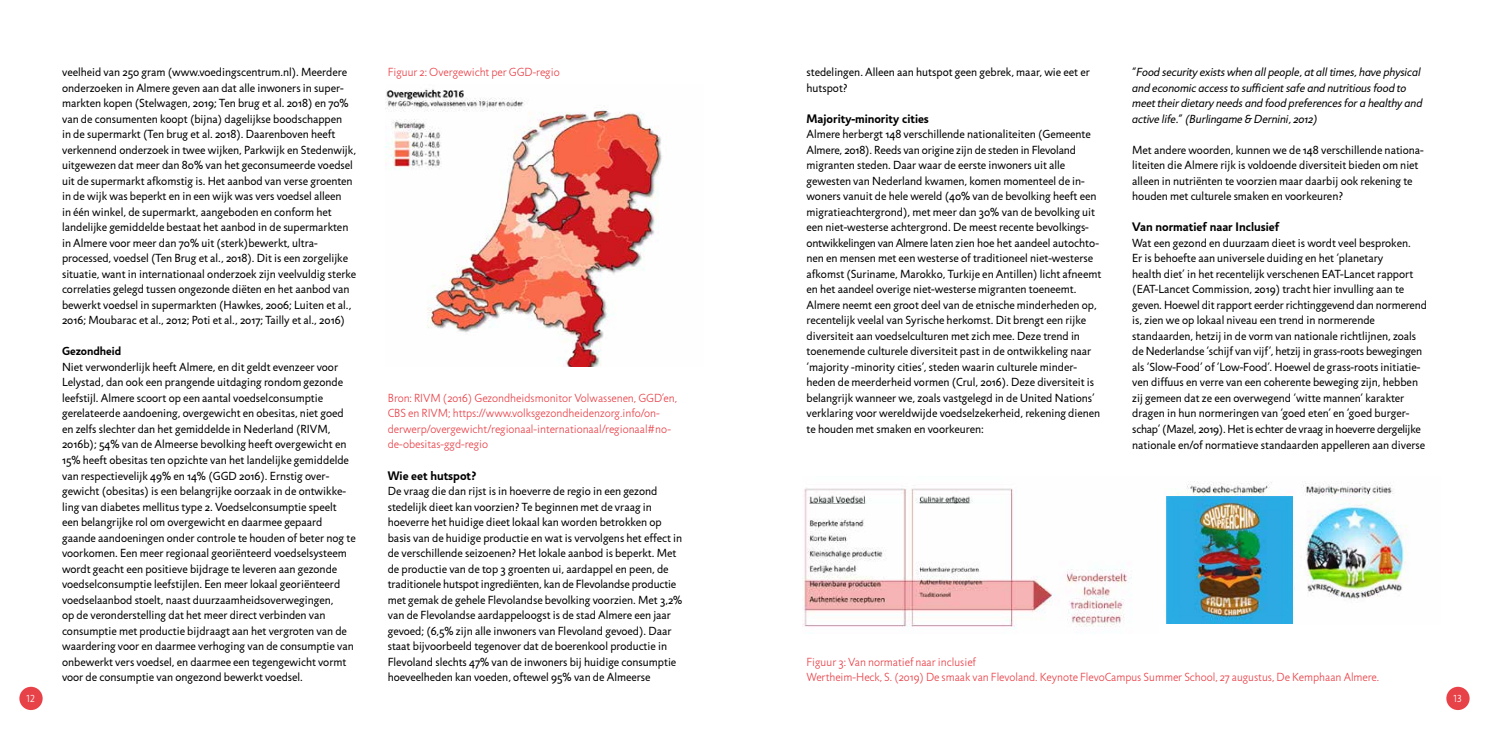
<style>
.page{position:relative;width:1489px;height:745px;background:#fff}
.page>*{position:absolute;margin:0;border:0;box-sizing:border-box;transform-origin:0 0}
.t1{font:700 12.5px "Jigsaw";color:#000}
.t2{font:11.88px/15.5px "Jigsaw";color:#000}
.t3{font:300 11.88px/15.5px "Jigsaw";color:#e84249}
.t4{font:italic 11.88px/15.5px "Jigsaw";color:#000}
.t5{font:700 11.88px "Jigsaw";color:#000}
.t6{font:300 10.25px "Jigsaw";color:#fff}
</style>
<div class="page">
<div style="left:19px;top:686px;width:24px;height:23px;background:#e84249;border-radius:50%"></div>
<div style="left:1446px;top:686px;width:23px;height:23px;background:#e84249;border-radius:50%"></div>
<img style="left:386px;top:89px;width:276px;height:277px">
<img style="left:802px;top:488px;width:330px;height:141px">
<img style="left:1166px;top:481px;width:227px;height:142px">
<img style="left:1166px;top:496px;width:126px;height:126px">
<img style="left:1295px;top:497px;width:113px;height:121px">
<p class="t2" style="left:62px;top:64px;width:296px">veelheid van 250 gram (www.voedingscentrum.nl). Meerdere onderzoeken in Almere geven aan dat alle inwoners in super&shy;markten kopen (Stelwagen, 2019; Ten brug et al. 2018) en 70% van de consumenten koopt (bijna) dagelijkse boodschappen<br>in de supermarkt (Ten brug et al. 2018). Daarenboven heeft verkennend onderzoek in twee wijken, Parkwijk en Stedenwijk, uitgewezen dat meer dan 80% van het geconsumeerde voedsel uit de supermarkt afkomstig is. Het aanbod van verse groenten in de wijk was beperkt en in een wijk was vers voedsel alleen<br>in één winkel, de supermarkt, aangeboden en conform het landelijke gemiddelde bestaat het aanbod in de supermarkten in Almere voor meer dan 70% uit (sterk)bewerkt, ultra&shy;processed, voedsel (Ten Brug et al., 2018). Dit is een zorgelijke situatie, want in internationaal onderzoek zijn veelvuldig sterke correlaties gelegd tussen ongezonde diëten en het aanbod van bewerkt voedsel in supermarkten (Hawkes, 2006; Luiten et al., 2016; Moubarac et al., 2012; Poti et al., 2017; Tailly et al., 2016)</p>
<p class="t5" style="left:62px;top:344px;width:61px">Gezondheid</p>
<p class="t2" style="left:62px;top:359px;width:295px">Niet verwonderlijk heeft Almere, en dit geldt evenzeer voor Lelystad, dan ook een prangende uitdaging rondom gezonde leefstijl. Almere scoort op een aantal voedselconsumptie gerelateerde aandoening, overgewicht en obesitas, niet goed en zelfs slechter dan het gemiddelde in Nederland (RIVM, 2016b); 54% van de Almeerse bevolking heeft overgewicht en 15% heeft obesitas ten opzichte van het landelijke gemiddelde van respectievelijk 49% en 14% (GGD 2016). Ernstig over&shy;gewicht (obesitas) is een belangrijke oorzaak in de ontwikke&shy;ling van diabetes mellitus type 2. Voedselconsumptie speelt een belangrijke rol om overgewicht en daarmee gepaard gaande aandoeningen onder controle te houden of beter nog te voorkomen. Een meer regionaal georiënteerd voedselsysteem wordt geacht een positieve bijdrage te leveren aan gezonde voedselconsumptie leefstijlen. Een meer lokaal georiënteerd voedselaanbod stoelt, naast duurzaamheidsoverwegingen,<br>op de veronderstelling dat het meer direct verbinden van consumptie met productie bijdraagt aan het vergroten van de waardering voor en daarmee verhoging van de consumptie van onbewerkt vers voedsel, en daarmee een tegengewicht vormt voor de consumptie van ongezond bewerkt voedsel.</p>
<p class="t3" style="left:388px;top:64px;width:173px">Figuur 2: Overgewicht per GGD-regio</p>
<p class="t3" style="left:388px;top:390px;width:291px">Bron: RIVM (2016) Gezondheidsmonitor Volwassenen, GGD’en, CBS en RIVM; https://www.volksgezondheidenzorg.info/on&shy;derwerp/overgewicht/regionaal-internationaal/regionaal#no&shy;de-obesitas-ggd-regio</p>
<p class="t1" style="left:388px;top:467px;width:90px">Wie eet hutspot?</p>
<p class="t2" style="left:388px;top:483px;width:296px">De vraag die dan rijst is in hoeverre de regio in een gezond stedelijk dieet kan voorzien? Te beginnen met de vraag in hoeverre het huidige dieet lokaal kan worden betrokken op basis van de huidige productie en wat is vervolgens het effect in de verschillende seizoenen? Het lokale aanbod is beperkt. Met de productie van de top 3 groenten ui, aardappel en peen, de traditionele hutspot ingrediënten, kan de Flevolandse productie met gemak de gehele Flevolandse bevolking voorzien. Met 3,2% van de Flevolandse aardappeloogst is de stad Almere een jaar gevoed; (6,5% zijn alle inwoners van Flevoland gevoed). Daar staat bijvoorbeeld tegenover dat de boerenkool productie in Flevoland slechts 47% van de inwoners bij huidige consumptie hoeveelheden kan voeden, oftewel 95% van de Almeerse</p>
<p class="t2" style="left:806px;top:64px;width:285px">stedelingen. Alleen aan hutspot geen gebrek, maar, wie eet er hutspot?</p>
<p class="t1" style="left:806px;top:111px;width:124px">Majority-minority cities</p>
<p class="t2" style="left:806px;top:126px;width:296px">Almere herbergt 148 verschillende nationaliteiten (Gemeente Almere, 2018). Reeds van origine zijn de steden in Flevoland migranten steden. Daar waar de eerste inwoners uit alle gewesten van Nederland kwamen, komen momenteel de in&shy;woners vanuit de hele wereld (40% van de bevolking heeft een migratieachtergrond), met meer dan 30% van de bevolking uit een niet-westerse achtergrond. De meest recente bevolkings&shy;ontwikkelingen van Almere laten zien hoe het aandeel autochto&shy;nen en mensen met een westerse of traditioneel niet-westerse afkomst (Suriname, Marokko, Turkije en Antillen) licht afneemt en het aandeel overige niet-westerse migranten toeneemt.<br>Almere neemt een groot deel van de etnische minderheden op, recentelijk veelal van Syrische herkomst. Dit brengt een rijke diversiteit aan voedselculturen met zich mee. Deze trend in toenemende culturele diversiteit past in de ontwikkeling naar ‘majority -minority cities’, steden waarin culturele minder&shy;heden de meerderheid vormen (Crul, 2016). Deze diversiteit is belangrijk wanneer we, zoals vastgelegd in de United Nations’ verklaring voor wereldwijde voedselzekerheid, rekening dienen te houden met smaken en voorkeuren:</p>
<p class="t4" style="left:1132px;top:64px;width:291px">“Food security exists when all people, at all times, have physical and economic access to sufficient safe and nutritious food to meet their dietary needs and food preferences for a healthy and active life.” (Burlingame &amp; Dernini, 2012)</p>
<p class="t2" style="left:1132px;top:142px;width:292px">Met andere woorden, kunnen we de 148 verschillende nationa&shy;liteiten die Almere rijk is voldoende diversiteit bieden om niet alleen in nutriënten te voorzien maar daarbij ook rekening te houden met culturele smaken en voorkeuren?</p>
<p class="t1" style="left:1132px;top:219px;width:149px">Van normatief naar Inclusief</p>
<p class="t2" style="left:1132px;top:235px;width:296px">Wat een gezond en duurzaam dieet is wordt veel besproken.<br>Er is behoefte aan universele duiding en het ‘planetary<br>health diet’ in het recentelijk verschenen EAT-Lancet rapport (EAT-Lancet Commission, 2019) tracht hier invulling aan te geven. Hoewel dit rapport eerder richtinggevend dan normerend is, zien we op lokaal niveau een trend in normerende standaarden, hetzij in de vorm van nationale richtlijnen, zoals de Nederlandse ‘schijf van vijf’, hetzij in grass-roots bewegingen als ‘Slow-Food’ of ‘Low-Food’. Hoewel de grass-roots initiatie&shy;ven diffuus en verre van een coherente beweging zijn, hebben zij gemeen dat ze een overwegend ‘witte mannen’ karakter dragen in hun normeringen van ‘goed eten’ en ‘goed burger&shy;schap’ (Mazel, 2019). Het is echter de vraag in hoeverre dergelijke nationale en/of normatieve standaarden appelleren aan diverse</p>
<p class="t3" style="left:806px;top:653px;width:574px">Figuur 3: Van normatief naar inclusief<br>Wertheim-Heck, S. (2019) De smaak van Flevoland. Keynote FlevoCampus Summer School, 27 augustus, De Kemphaan Almere.</p>
<p class="t6" style="left:27px;top:692px;width:10px">12</p>
<p class="t6" style="left:1453px;top:692px;width:10px">13</p>
</div>
